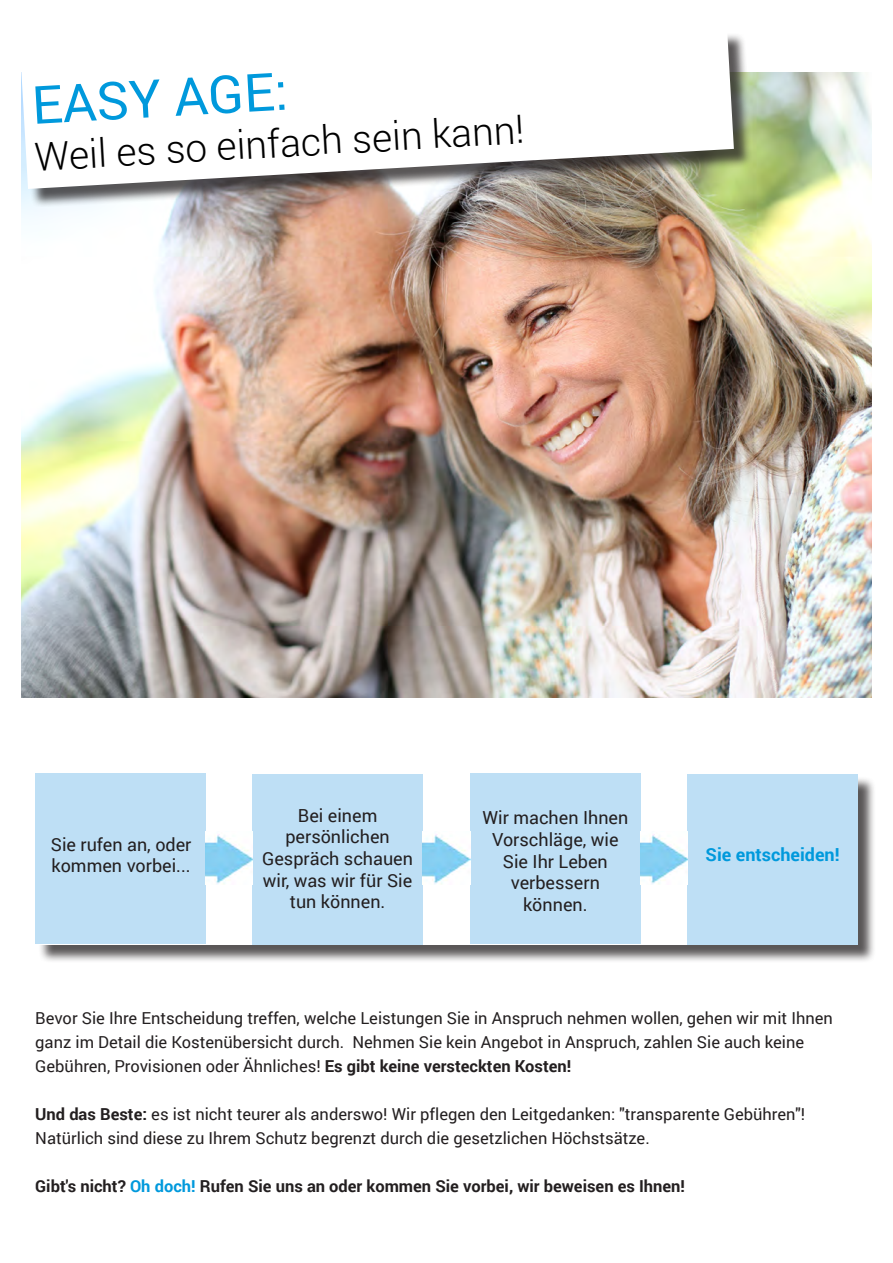
<style>
.page{position:relative;width:893px;height:1263px;background:#fff}
.page>*{position:absolute;margin:0;border:0;box-sizing:border-box;transform-origin:0 0}
.t1{font:52.5px "Roboto";color:#0099dc}
.t2{font:300 39px "Roboto";color:#000}
.t3{font:18px/21.6px "Roboto";color:#231f20;text-align:center}
.t4{font:700 18px "Roboto";color:#0099dc}
.t5{font:16.5px/24px "Roboto";color:#231f20}
.t6{font:700 16.5px "Roboto";color:#231f20}
.s1{font-weight:700}
.s2{color:#0099dc}
</style>
<div class="page">
<div style="left:38px;top:776px;width:838px;height:187px;background:#231f20;opacity:.75"></div>
<div style="left:36px;top:774px;width:821px;height:170px;background:#fff"></div>
<img style="left:21px;top:73px;width:851px;height:624px">
<div style="left:24px;top:32px;width:728px;height:175px;background:#231f20;opacity:.75"></div>
<svg style="left:21px;top:32px;width:713px;height:157px"></svg>
<div style="left:35px;top:773px;width:170px;height:170px;background:#bedff5"></div>
<div style="left:253px;top:775px;width:170px;height:170px;background:#bedff5"></div>
<div style="left:470px;top:773px;width:170px;height:170px;background:#bedff5"></div>
<div style="left:688px;top:775px;width:170px;height:170px;background:#bedff5"></div>
<img style="left:205px;top:834px;width:48px;height:50px">
<img style="left:423px;top:834px;width:47px;height:50px">
<img style="left:640px;top:834px;width:48px;height:50px">
<p class="t1" style="left:30px;top:68px;width:258px;rotate:-3deg">EASY AGE:</p>
<p class="t2" style="left:33px;top:129px;width:492px;rotate:-3deg">Weil es so einfach sein kann!</p>
<p class="t3" style="left:51px;top:833px;width:142px;text-align:left">Sie rufen an, oder kommen vorbei...</p>
<p class="t3" style="left:262px;top:804px;width:152px">Bei einem persönlichen<br>Gespräch schauen wir, was wir für Sie tun können.</p>
<p class="t3" style="left:482px;top:806px;width:148px">Wir machen Ihnen<br>Vorschläge, wie<br>Sie Ihr Leben verbessern können.</p>
<p class="t4" style="left:706px;top:842px;width:135px">Sie entscheiden!</p>
<p class="t5" style="left:35px;top:1005px;width:799px">Bevor Sie Ihre Entscheidung treffen, welche Leistungen Sie in Anspruch nehmen wollen, gehen wir mit Ihnen ganz im Detail die Kostenübersicht durch. Nehmen Sie kein Angebot in Anspruch, zahlen Sie auch keine<br>Gebühren, Provisionen oder Ähnliches! <span class="s1">Es gibt keine versteckten Kosten!</span></p>
<p class="t5" style="left:35px;top:1101px;width:771px"><span class="s1">Und das Beste:</span> es ist nicht teurer als anderswo! Wir pflegen den Leitgedanken: "transparente Gebühren"!</p>
<p class="t5" style="left:35px;top:1125px;width:616px">Natürlich sind diese zu Ihrem Schutz begrenzt durch die gesetzlichen Höchstsätze.</p>
<p class="t6" style="left:35px;top:1174px;width:651px">Gibt's nicht? <span class="s2">Oh doch!</span> Rufen Sie uns an oder kommen Sie vorbei, wir beweisen es Ihnen!</p>
</div>
